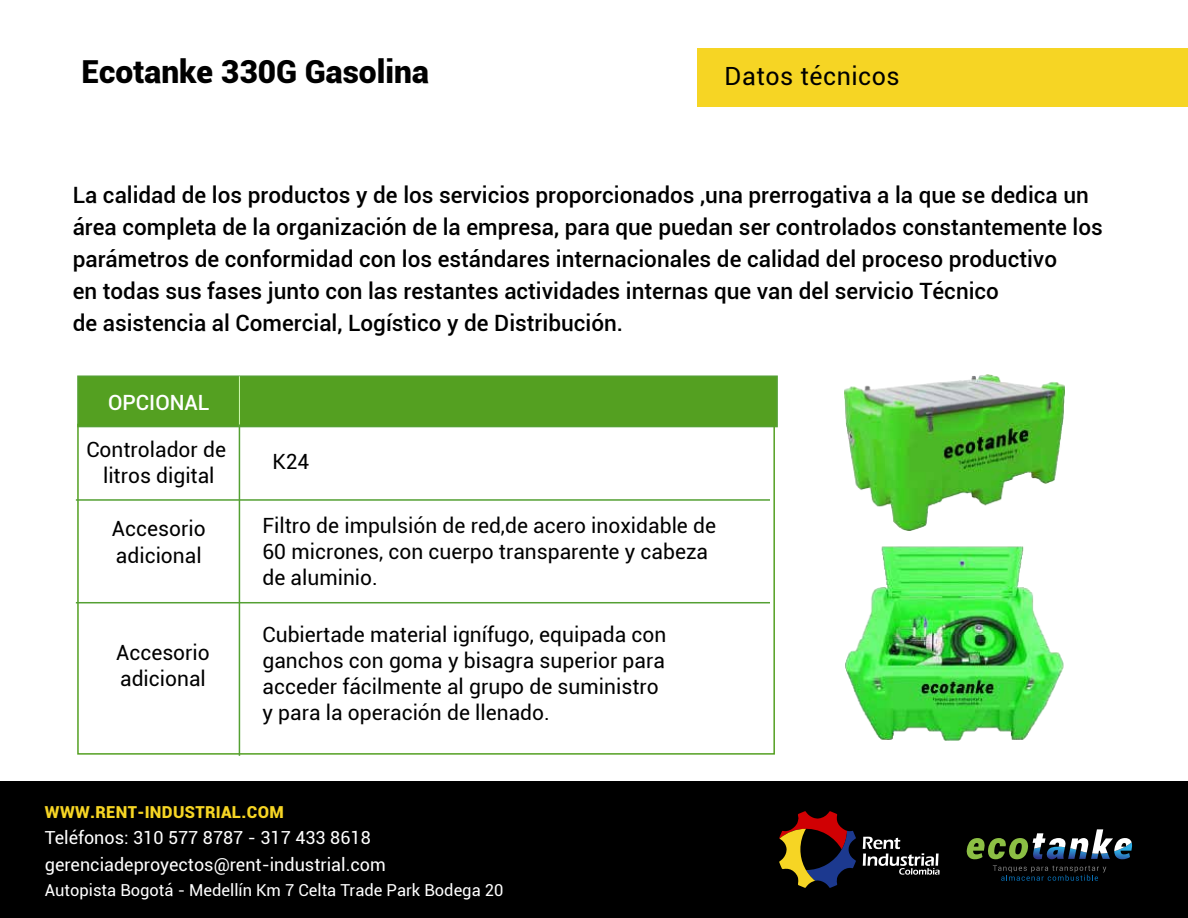
<style>
.page{position:relative;width:1188px;height:918px;background:#fff}
.page>*{position:absolute;margin:0;border:0;box-sizing:border-box;transform-origin:0 0}
.t1{font:900 31.65px "Roboto";color:#000}
.t2{font:25.05px "Roboto";letter-spacing:.02em;color:#000}
.t3{font:500 22.5px/32px "Roboto";color:#000}
.t4{font:21px/26.1px "Roboto";color:#000}
.t5{font:500 21px "Roboto";color:#fff}
.t6{font:18px/27px "Roboto";color:#fff}
.t7{font:16.5px "Roboto";color:#fff}
.t8{font:900 16.5px "Roboto";letter-spacing:.02em;color:#f6d524}
</style>
<div class="page">
<div style="left:0;top:781px;width:1188px;height:137px;background:#000"></div>
<svg style="left:863px;top:837px;width:77px;height:38px"></svg>
<svg style="left:779px;top:811px;width:77px;height:77px"></svg>
<svg style="left:993px;top:865px;width:113px;height:16px"></svg>
<svg style="left:966px;top:829px;width:166px;height:30px"></svg>
<div style="left:698px;top:48px;width:490px;height:58px;background:#f6d524"></div>
<div style="left:77px;top:375px;width:701px;height:52px;background:#54a021;border:2px solid #54a033"></div>
<div style="left:77px;top:424px;width:698px;height:331px;border:2px solid #54a021"></div>
<hr style="left:239px;top:424px;width:1px;height:332px;background:#54a033">
<hr style="left:76px;top:499px;width:694px;height:2px;background:#54a033">
<hr style="left:76px;top:602px;width:694px;height:1px;background:#54a033">
<img style="left:844px;top:374px;width:220px;height:367px">
<h1 class="t1" style="left:82px;top:49px;width:349px">Ecotanke 330G Gasolina</h1>
<p class="t2" style="left:725px;top:59px;width:177px">Datos técnicos</p>
<p class="t3" style="left:73px;top:178px;width:1032px">La calidad de los productos y de los servicios proporcionados ,una prerrogativa a la que se dedica un área completa de la organización de la empresa, para que puedan ser controlados constantemente los parámetros de conformidad con los estándares internacionales de calidad del proceso productivo<br>en todas sus fases junto con las restantes actividades internas que van del servicio Técnico<br>de asistencia al Comercial, Logístico y de Distribución.</p>
<p class="t5" style="left:108px;top:388px;width:103px">OPCIONAL</p>
<p class="t4" style="left:86px;top:435px;width:141px;text-align:center">Controlador de litros digital</p>
<p class="t4" style="left:112px;top:515px;width:95px">Accesorio adicional</p>
<p class="t4" style="left:116px;top:639px;width:95px">Accesorio adicional</p>
<p class="t4" style="left:272px;top:448px;width:39px">K24</p>
<p class="t4" style="left:263px;top:511px;width:455px">Filtro de impulsión de red,de acero inoxidable de<br>60 micrones, con cuerpo transparente y cabeza de aluminio.</p>
<p class="t4" style="left:263px;top:621px;width:405px">Cubiertade material ignífugo, equipada con ganchos con goma y bisagra superior para acceder fácilmente al grupo de suministro y para la operación de llenado.</p>
<p class="t8" style="left:45px;top:800px;width:240px">WWW.RENT-INDUSTRIAL.COM</p>
<p class="t6" style="left:45px;top:823px;width:343px">Teléfonos: 310 577 8787 - 317 433 8618 gerenciadeproyectos@rent-industrial.com</p>
<p class="t7" style="left:45px;top:879px;width:460px">Autopista Bogotá - Medellín Km 7 Celta Trade Park Bodega 20</p>
</div>
